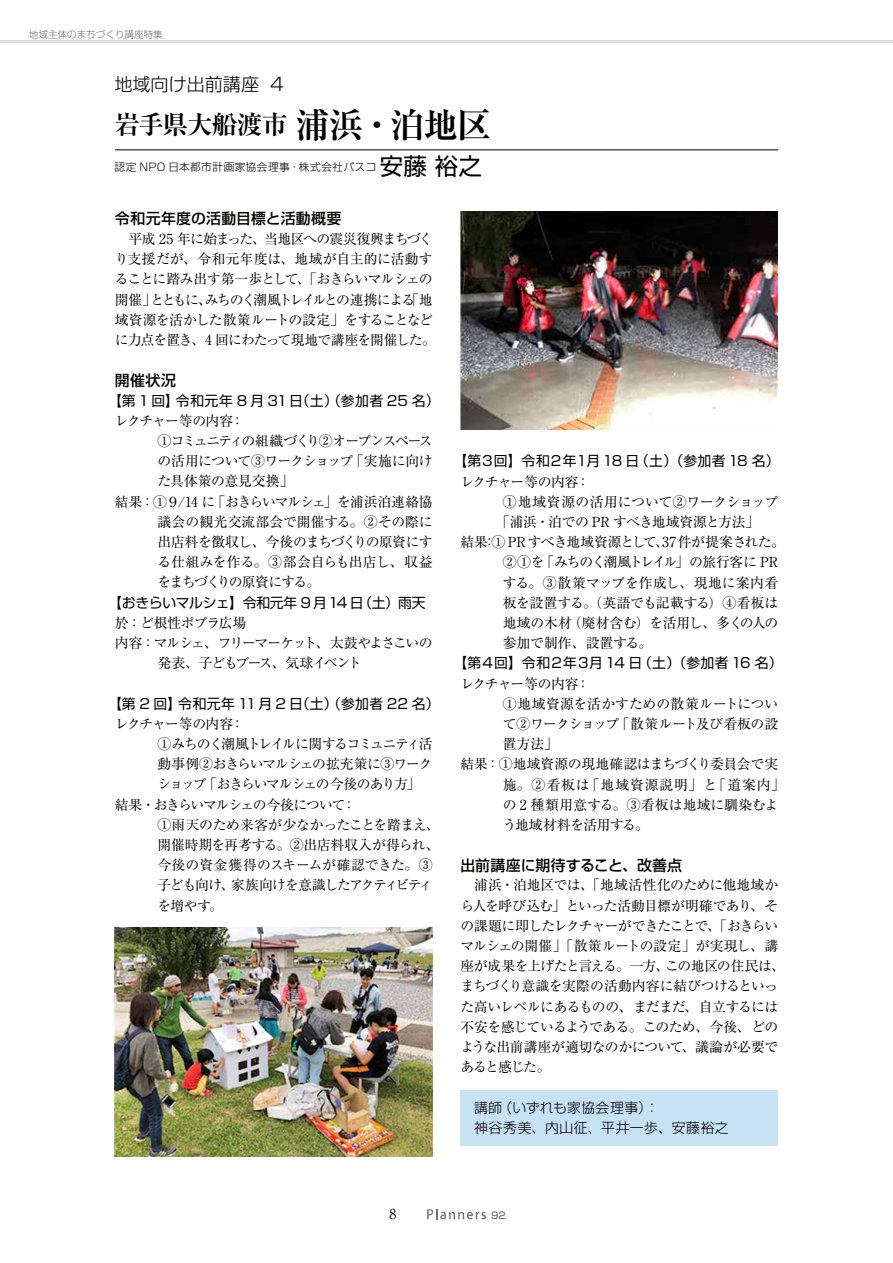
<style>
.page{position:relative;width:893px;height:1263px;background:#fff}
.page>*{position:absolute;margin:0;border:0;box-sizing:border-box;transform-origin:0 0}
.t1{font:700 25.5px "Ryumin Pro";letter-spacing:-.035em;color:#000}
.t2{font:300 18px "Shin Go Pro";color:#000}
.t3{font:500 14.85px "Shin Go Pro";letter-spacing:.02em;color:#040000}
.t4{font:500 14.85px "Shin Go Pro";color:#040000}
.t5{font:13.8px/20.2px "Ryumin Pro";letter-spacing:-.04em;color:#040000}
.t6{font:13.8px "Ryumin Pro";color:#040000}
.t7{font:13.8px "Ryumin Pro";letter-spacing:-.06em;color:#040000}
.t8{font:13.8px "Shin Go Pro";letter-spacing:.03em;color:#040000}
.t9{font:13.8px "Ryumin Pro";letter-spacing:-.105em;color:#040000}
.t10{font:13.8px "Ryumin Pro";letter-spacing:.005em;color:#040000}
.t11{font:13.8px "Ryumin Pro";letter-spacing:.01em;color:#040000}
.t12{font:13.8px "Ryumin Pro";letter-spacing:-.115em;color:#040000}
.t13{font:13.8px "Ryumin Pro";letter-spacing:-.11em;color:#040000}
.t14{font:300 13.8px/20.2px "Shin Go Pro";letter-spacing:.035em;color:#040000}
.t15{font:13.8px "Ryumin Pro";letter-spacing:-.01em;color:#040000}
.t16{font:13.8px "Shin Go Pro";letter-spacing:-.04em;color:#040000}
.t17{font:13.8px "Shin Go Pro";letter-spacing:-.03em;color:#040000}
.t18{font:13.8px "Shin Go Pro";letter-spacing:-.01em;color:#040000}
.t19{font:13.8px "Ryumin Pro";letter-spacing:-.015em;color:#040000}
.t20{font:13.8px "Ryumin Pro";letter-spacing:-.09em;color:#040000}
.t21{font:13.8px "Ryumin Pro";letter-spacing:-.02em;color:#040000}
.t22{font:13.8px "Ryumin Pro";letter-spacing:-.005em;color:#040000}
.t23{font:13.8px "Ryumin Pro";letter-spacing:.065em;color:#040000}
.t24{font:13.8px "Ryumin Pro";letter-spacing:-.085em;color:#040000}
.t25{font:13.8px "Ryumin Pro";color:#000}
.t26{font:300 10.65px "Shin Go Pro";letter-spacing:.05em;color:#000}
.t27{font:300 9.6px "Shin Go Pro";color:#727171}
.t28{font:500 9.6px "Shin Go Pro";color:#727171}
.s1{font-size:35.1px}
.s2{font-weight:400;font-size:23.4px}
</style>
<div class="page">
<svg style="left:427px;top:1209px;width:59px;height:10px"></svg>
<hr style="left:0;top:40px;width:893px;height:3px;background:#dcdddd">
<div style="left:460px;top:1091px;width:318px;height:55px;background:#c7e1f5"></div>
<hr style="left:115px;top:150px;width:663px;height:1px;background:#000">
<img style="left:115px;top:927px;width:318px;height:230px">
<img style="left:460px;top:212px;width:318px;height:217px">
<p class="t27" style="left:29px;top:27px;width:135px">地域主体のまちづくり講座特集</p>
<h2 class="t2" style="left:114px;top:70px;width:146px">地域向け出前講座</h2>
<h2 class="t2" style="left:270px;top:70px;width:15px">4</h2>
<h1 class="t1" style="left:115px;top:104px;width:379px">岩手県大船渡市 <span class="s1">浦浜・泊地区</span></h1>
<p class="t26" style="left:115px;top:159px;width:369px">認定 NPO 日本都市計画家協会理事・株式会社パスコ <span class="s2">安藤 裕之</span></p>
<p class="t3" style="left:115px;top:206px;width:228px">令和元年度の活動目標と活動概要</p>
<p class="t5" style="left:115px;top:228px;width:323px;text-indent:14px">平成 25 年に始まった、当地区への震災復興まちづくり支援だが、令和元年度は、地域が自主的に活動することに踏み出す第一歩として、「おきらいマルシェの開催」とともに、みちのく潮風トレイルとの連携による「地域資源を活かした散策ルートの設定」をすることなどに力点を置き、4 回にわたって現地で講座を開催した。</p>
<p class="t3" style="left:115px;top:368px;width:63px">開催状況</p>
<p class="t8" style="left:108px;top:389px;width:333px">【第 1回】令和元年 8 月 31日（土）（参加者 25 名）</p>
<p class="t7" style="left:115px;top:410px;width:131px">レクチャー等の内容：</p>
<p class="t13" style="left:157px;top:430px;width:277px">①コミュニティの組織づくり②オープンスペース</p>
<p class="t5" style="left:157px;top:450px;width:277px">の活用について③ワークショップ「実施に向け</p>
<p class="t15" style="left:157px;top:470px;width:138px">た具体策の意見交換」</p>
<p class="t5" style="left:115px;top:490px;width:319px">結果：①９/14 に「おきらいマルシェ」を浦浜泊連絡協</p>
<p class="t6" style="left:157px;top:511px;width:277px">議会の観光交流部会で開催する。②その際に</p>
<p class="t5" style="left:157px;top:531px;width:277px">出店料を徴収し、今後のまちづくりの原資にす</p>
<p class="t10" style="left:157px;top:551px;width:277px">る仕組みを作る。③部会自らも出店し、収益</p>
<p class="t13" style="left:157px;top:571px;width:164px">をまちづくりの原資にする。</p>
<p class="t18" style="left:108px;top:591px;width:319px">【おきらいマルシェ】令和元年 9 月14 日（土）雨天</p>
<p class="t5" style="left:115px;top:612px;width:133px">於：ど根性ポプラ広場</p>
<p class="t9" style="left:115px;top:632px;width:319px">内容：マルシェ、フリーマーケット、太鼓やよさこいの</p>
<p class="t12" style="left:157px;top:652px;width:206px">発表、子どもブース、気球イベント</p>
<p class="t8" style="left:108px;top:692px;width:333px">【第 2 回】令和元年 11月 2 日（土）（参加者 22 名）</p>
<p class="t7" style="left:115px;top:713px;width:131px">レクチャー等の内容：</p>
<p class="t9" style="left:157px;top:733px;width:277px">①みちのく潮風トレイルに関するコミュニティ活</p>
<p class="t5" style="left:157px;top:753px;width:277px">動事例②おきらいマルシェの拡充策に③ワーク</p>
<p class="t12" style="left:157px;top:773px;width:264px">ショップ「おきらいマルシェの今後のあり方」</p>
<p class="t24" style="left:115px;top:794px;width:243px">結果・おきらいマルシェの今後について：</p>
<p class="t21" style="left:157px;top:814px;width:284px">①雨天のため来客が少なかったことを踏まえ、</p>
<p class="t22" style="left:157px;top:834px;width:284px">開催時期を再考する。②出店料収入が得られ、</p>
<p class="t6" style="left:157px;top:854px;width:277px">今後の資金獲得のスキームが確認できた。③</p>
<p class="t20" style="left:157px;top:874px;width:277px">子ども向け、家族向けを意識したアクティビティ</p>
<p class="t5" style="left:157px;top:894px;width:67px">を増やす。</p>
<p class="t16" style="left:453px;top:450px;width:328px">【第３回】令和２年１月18 日（土）（参加者 18 名）</p>
<p class="t7" style="left:460px;top:470px;width:131px">レクチャー等の内容：</p>
<p class="t10" style="left:503px;top:491px;width:277px">①地域資源の活用について②ワークショップ</p>
<p class="t5" style="left:496px;top:511px;width:265px">「浦浜・泊での PR すべき地域資源と方法」</p>
<p class="t5" style="left:460px;top:531px;width:326px">結果：① PR すべき地域資源として、37件が提案された。</p>
<p class="t7" style="left:503px;top:551px;width:277px">②①を「みちのく潮風トレイル」の旅行客に PR</p>
<p class="t6" style="left:503px;top:571px;width:277px">する。③散策マップを作成し、現地に案内看</p>
<p class="t15" style="left:503px;top:592px;width:277px">板を設置する。（英語でも記載する）④看板は</p>
<p class="t5" style="left:503px;top:612px;width:277px">地域の木材（廃材含む）を活用し、多くの人の</p>
<p class="t6" style="left:503px;top:632px;width:151px">参加で制作、設置する。</p>
<p class="t17" style="left:453px;top:652px;width:331px">【第４回】令和２年３月14 日（土）（参加者 16 名）</p>
<p class="t7" style="left:460px;top:672px;width:131px">レクチャー等の内容：</p>
<p class="t11" style="left:503px;top:693px;width:277px">①地域資源を活かすための散策ルートについ</p>
<p class="t5" style="left:503px;top:713px;width:277px">て②ワークショップ「散策ルート及び看板の設</p>
<p class="t5" style="left:503px;top:733px;width:57px">置方法」</p>
<p class="t19" style="left:460px;top:753px;width:319px">結果：①地域資源の現地確認はまちづくり委員会で実</p>
<p class="t23" style="left:503px;top:773px;width:284px">施。②看板は「地域資源説明」と「道案内」</p>
<p class="t11" style="left:503px;top:794px;width:277px">の 2 種類用意する。③看板は地域に馴染むよ</p>
<p class="t5" style="left:503px;top:814px;width:148px">う地域材料を活用する。</p>
<p class="t4" style="left:460px;top:853px;width:223px">出前講座に期待すること、改善点</p>
<p class="t5" style="left:460px;top:874px;width:326px">　浦浜・泊地区では、「地域活性化のために他地域から人を呼び込む」といった活動目標が明確であり、その課題に即したレクチャーができたことで、「おきらいマルシェの開催」「散策ルートの設定」が実現し、講座が成果を上げたと言える。一方、この地区の住民は、まちづくり意識を実際の活動内容に結びつけるといった高いレベルにあるものの、まだまだ、自立するには不安を感じているようである。このため、今後、どのような出前講座が適切なのかについて、議論が必要であると感じた。</p>
<p class="t14" style="left:460px;top:1095px;width:270px;text-indent:14px">講師（いずれも家協会理事）：<br>　神谷秀美、内山征、平井一歩、安藤裕之</p>
<p class="t25" style="left:390px;top:1203px;width:8px">8</p>
<p class="t28" style="left:491px;top:1208px;width:16px">92</p>
</div>
